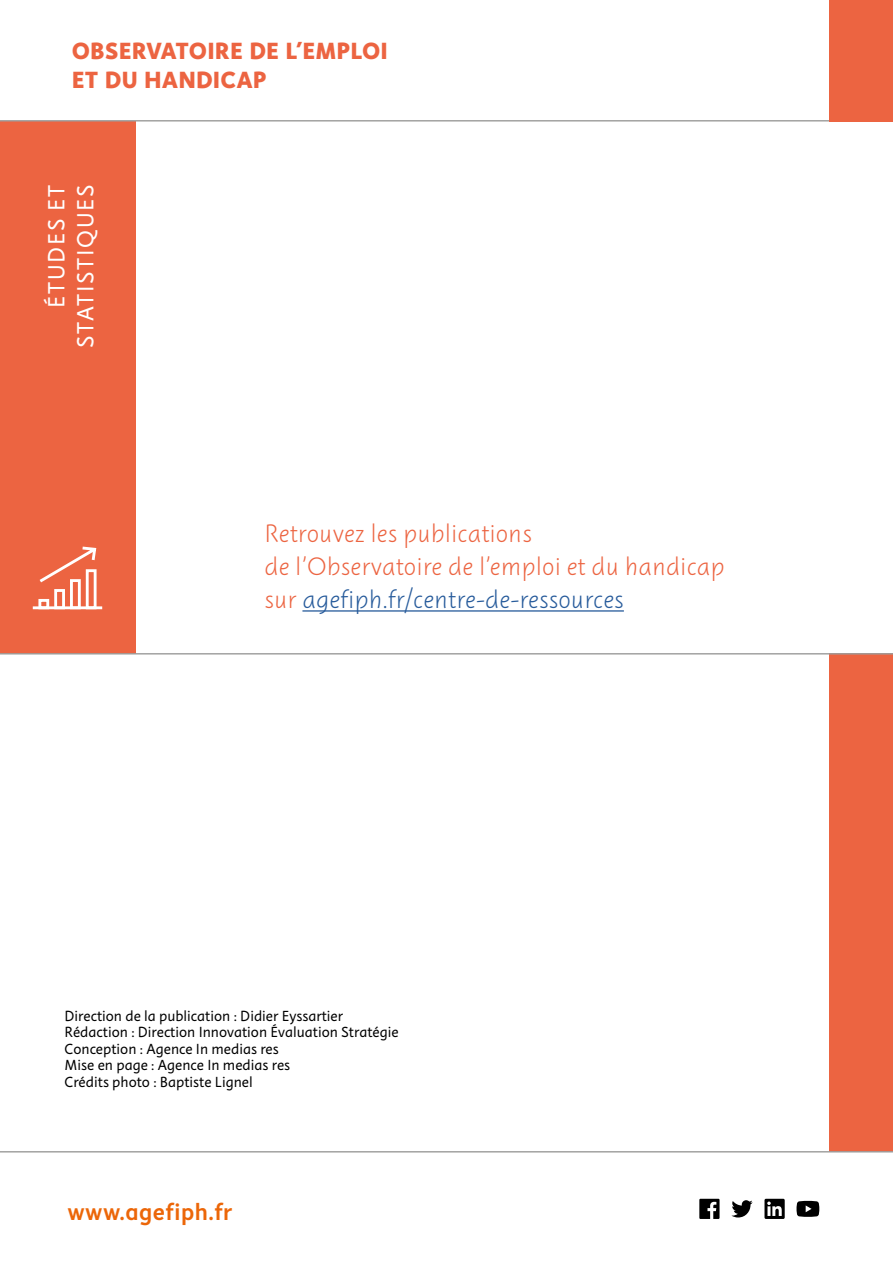
<style>
.page{position:relative;width:893px;height:1263px;background:#fff}
.page>*{position:absolute;margin:0;border:0;box-sizing:border-box;transform-origin:0 0}
.t1{font:25.95px/33px "Instant 2 Quick";color:#ec6441}
.t2{font:800 24px/28.8px "Instant 5";letter-spacing:.03em;color:#ec6441}
.t3{font:24px/28.8px "Instant 3";letter-spacing:.07em;color:#fff;text-align:right}
.t4{font:24px "Instant 4 Slow";letter-spacing:.02em;color:#ec6608}
.t5{font:15px/16.5px "Instant 3";color:#000}
.s1{color:#275b9b}
</style>
<div class="page">
<div style="left:829px;top:654px;width:64px;height:498px;background:#ec6441"></div>
<hr style="left:0;top:1151px;width:893px;height:1px;background:#9d9d9c">
<div style="left:0;top:121px;width:135px;height:533px;background:#ec6441"></div>
<hr style="left:0;top:653px;width:893px;height:1px;background:#9d9d9c">
<hr style="left:0;top:120px;width:891px;height:2px;background:#9d9d9c">
<div style="left:829px;top:0;width:64px;height:122px;background:#ec6441"></div>
<svg style="left:32px;top:546px;width:71px;height:64px"></svg>
<svg style="left:699px;top:1199px;width:20px;height:20px"></svg>
<svg style="left:731px;top:1200px;width:22px;height:17px"></svg>
<svg style="left:764px;top:1199px;width:21px;height:20px"></svg>
<svg style="left:796px;top:1201px;width:23px;height:16px"></svg>
<hr style="left:302px;top:610px;width:322px;height:2px;background:#275b9b">
<h2 class="t2" style="left:72px;top:36px;width:317px">OBSERVATOIRE DE L'EMPLOI<br>ET DU HANDICAP</h2>
<h2 class="t3" style="left:42px;top:348px;width:164px;rotate:-90deg">ÉTUDES ET<br>STATISTIQUES</h2>
<h1 class="t1" style="left:264px;top:518px;width:462px">Retrouvez les publications<br>de l’Observatoire de l’emploi et du handicap sur <span class="s1">agefiph.fr/centre-de-ressources</span></h1>
<p class="t5" style="left:65px;top:1008px;width:336px">Direction de la publication : Didier Eyssartier Rédaction : Direction Innovation Évaluation Stratégie Conception : Agence In medias res<br>Mise en page : Agence In medias res<br>Crédits photo : Baptiste Lignel</p>
<h2 class="t4" style="left:68px;top:1196px;width:166px">www.agefiph.fr</h2>
</div>
